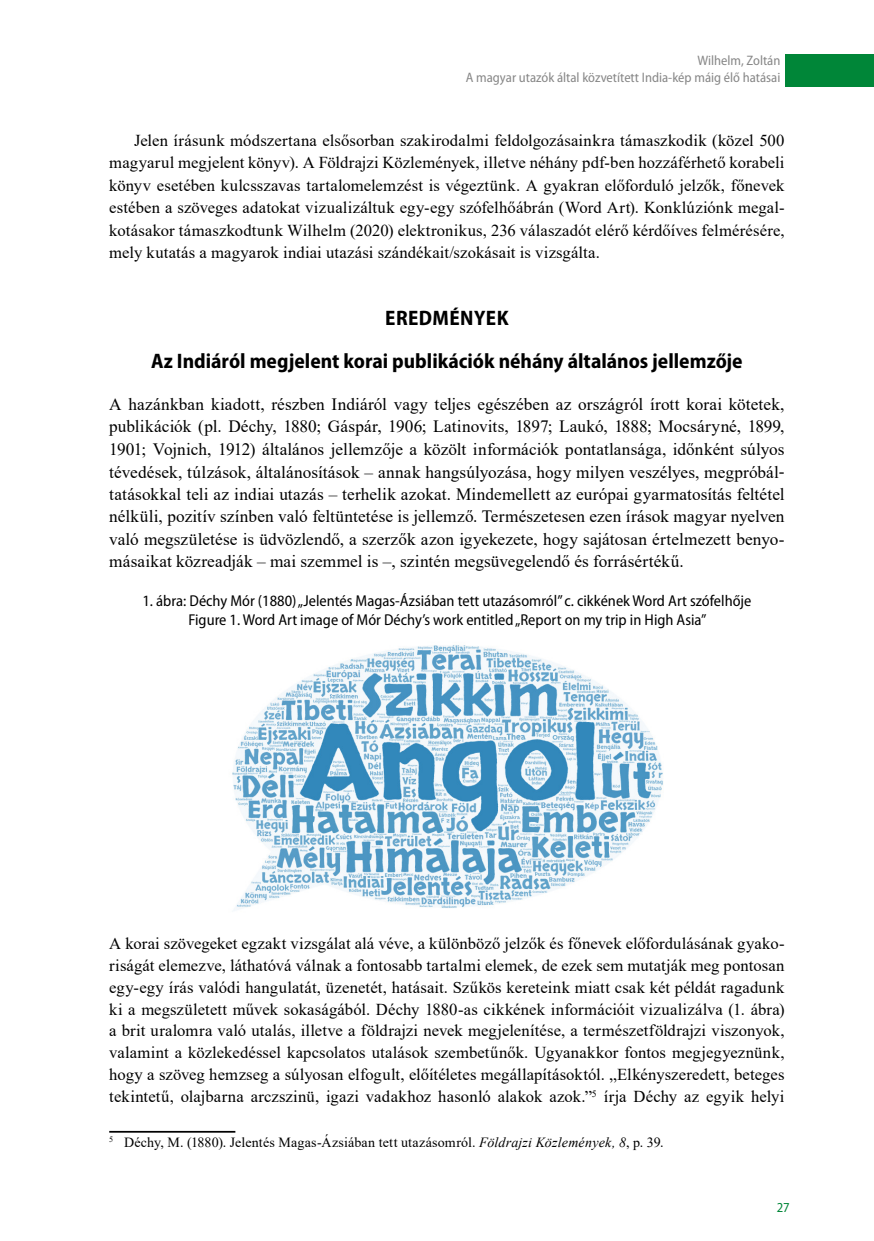
<style>
.page{position:relative;width:874px;height:1241px;background:#fff}
.page>*{position:absolute;margin:0;border:0;box-sizing:border-box;transform-origin:0 0}
.t1{font:700 semi-condensed 21px/42.4px "Myriad Pro";color:#000;text-align:center}
.t2{font:17.32px/22.4px "Times New Roman";letter-spacing:.005em;color:#000;text-align:justify}
.t3{font:16.62px/21.9px "Times New Roman";letter-spacing:.01em;color:#000;text-align:justify}
.t4{font:semi-condensed 15.75px/18.9px "Myriad Pro";color:#000;text-align:center}
.t5{font:14px "Times New Roman";letter-spacing:.01em;color:#000}
.t6{font:semi-condensed 13.65px/16.4px "Myriad Pro";color:#878787;text-align:right}
.t7{font:semi-condensed 13.65px "Myriad Pro";color:#008638}
.s1{font-style:italic}
</style>
<div class="page">
<div style="left:784px;top:54px;width:89px;height:33px;background:#008638"></div>
<img style="left:232px;top:645px;width:431px;height:265px">
<hr style="left:109px;top:1130px;width:126px;height:2px;background:#000">
<p class="t6" style="left:465px;top:53px;width:316px">Wilhelm, Zoltán<br>A magyar utazók által közvetített India-kép máig élő hatásai</p>
<p class="t3" style="left:109px;top:128px;width:676px;line-height:22.6px;text-indent:25px">Jelen írásunk módszertana elsősorban szakirodalmi feldolgozásainkra támaszkodik (közel 500 magyarul megjelent könyv). A Földrajzi Közlemények, illetve néhány pdf-ben hozzáférhető korabeli könyv esetében kulcsszavas tartalomelemzést is végeztünk. A gyakran előforduló jelzők, főnevek estében a szöveges adatokat vizualizáltuk egy-egy szófelhőábrán (Word Art). Konklúziónk megal&shy;kotásakor támaszkodtunk Wilhelm (2020) elektronikus, 236 válaszadót elérő kérdőíves felmérésére, mely kutatás a magyarok indiai utazási szándékait/szokásait is vizsgálta.</p>
<p class="t1" style="left:151px;top:296px;width:592px">EREDMÉNYEK<br>Az Indiáról megjelent korai publikációk néhány általános jellemzője</p>
<p class="t2" style="left:109px;top:392px;width:676px">A hazánkban kiadott, részben Indiáról vagy teljes egészében az országról írott korai kötetek, publikációk (pl. Déchy, 1880; Gáspár, 1906; Latinovits, 1897; Laukó, 1888; Mocsáryné, 1899, 1901; Vojnich, 1912) általános jellemzője a közölt információk pontatlansága, időnként súlyos tévedések, túlzások, általánosítások – annak hangsúlyozása, hogy milyen veszélyes, megpróbál&shy;tatásokkal teli az indiai utazás – terhelik azokat. Mindemellett az európai gyarmatosítás feltétel nélküli, pozitív színben való feltüntetése is jellemző. Természetesen ezen írások magyar nyelven való megszületése is üdvözlendő, a szerzők azon igyekezete, hogy sajátosan értelmezett benyo&shy;másaikat közreadják – mai szemmel is –, szintén megsüvegelendő és forrásértékű.</p>
<p class="t4" style="left:142px;top:591px;width:610px">1. ábra: Déchy Mór (1880) „Jelentés Magas-Ázsiában tett utazásomról” c. cikkének Word Art szófelhője<br>Figure 1. Word Art image of Mór Déchy’s work entitled „Report on my trip in High Asia”</p>
<p class="t3" style="left:109px;top:931px;width:676px">A korai szövegeket egzakt vizsgálat alá véve, a különböző jelzők és főnevek előfordulásának gyako&shy;riságát elemezve, láthatóvá válnak a fontosabb tartalmi elemek, de ezek sem mutatják meg pontosan egy-egy írás valódi hangulatát, üzenetét, hatásait. Szűkös kereteink miatt csak két példát ragadunk ki a megszületett művek sokaságából. Déchy 1880-as cikkének információit vizualizálva (1. ábra) a brit uralomra való utalás, illetve a földrajzi nevek megjelenítése, a természetföldrajzi viszonyok, valamint a közlekedéssel kapcsolatos utalások szembetűnők. Ugyanakkor fontos megjegyeznünk, hogy a szöveg hemzseg a súlyosan elfogult, előítéletes megállapításoktól. „Elkényszeredett, beteges tekintetű, olajbarna arczszinü, igazi vadakhoz hasonló alakok azok.”<sup>5</sup> írja Déchy az egyik helyi</p>
<p class="t5" style="left:109px;top:1131px;width:555px"><sup>5</sup> Déchy, M. (1880). Jelentés Magas-Ázsiában tett utazásomról. <span class="s1">Földrajzi Közlemények, 8</span>, p. 39.</p>
<p class="t7" style="left:776px;top:1199px;width:15px">27</p>
</div>
